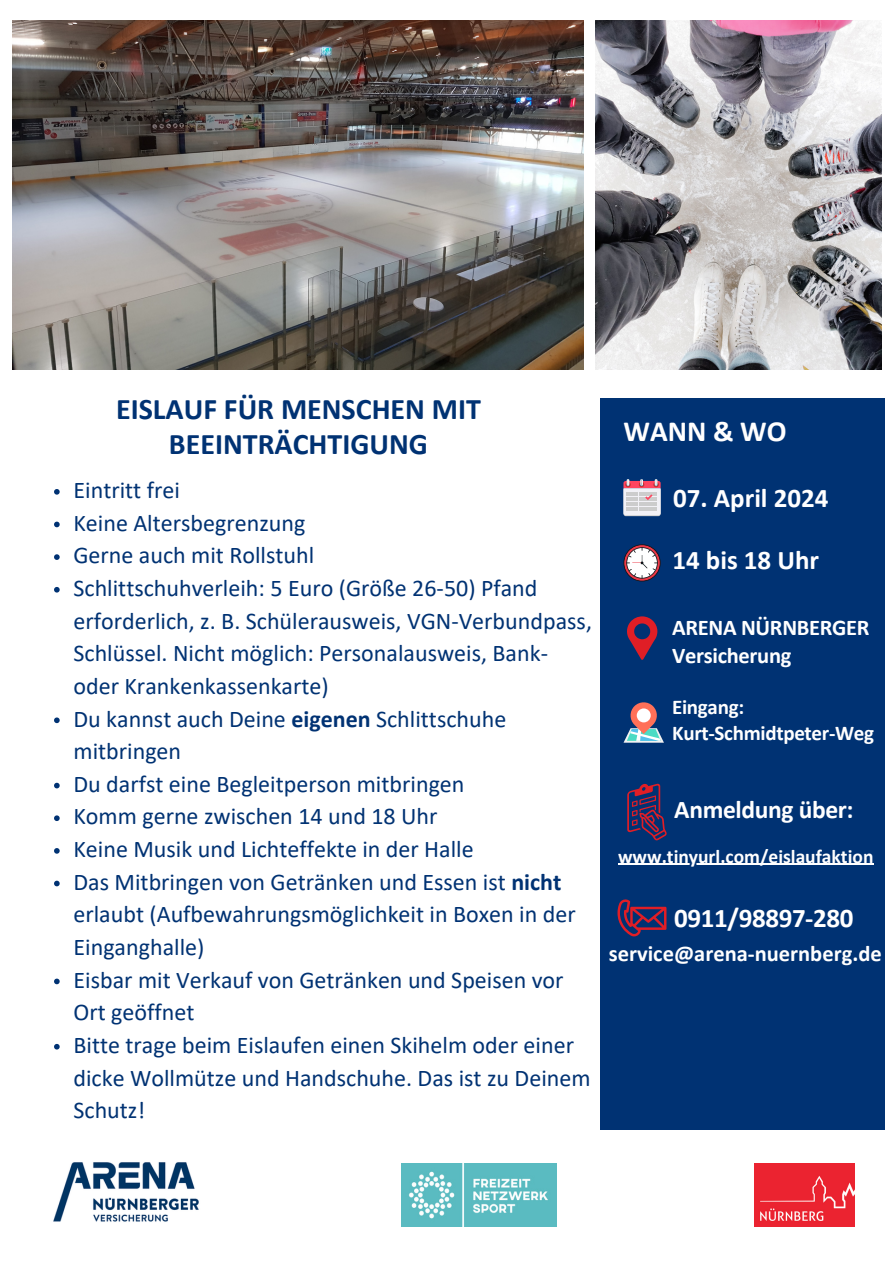
<style>
.page{position:relative;width:894px;height:1264px;background:#fff}
.page>*{position:absolute;margin:0;border:0;box-sizing:border-box;transform-origin:0 0}
.t1{font:700 30px/34.8px "Calibri";color:#003273;text-align:center}
.t2{font:700 29.25px "Calibri";color:#fff}
.t3{font:700 27px "Calibri";color:#fff}
.t4{font:700 25.5px "Calibri";letter-spacing:-.015em;color:#fff}
.t5{font:24px/32.7px "Calibri";color:#003273}
.t6{font:700 22.5px/28.2px "Calibri";letter-spacing:-.015em;color:#fff}
.t7{font:700 21px/25.8px "Calibri";letter-spacing:-.015em;color:#fff}
.t8{font:700 19.5px "Calibri";color:#fff}
.s1{font-weight:700}
</style>
<div class="page">
<img style="left:12px;top:20px;width:571px;height:349px">
<img style="left:595px;top:20px;width:286px;height:349px">
<img style="left:53px;top:1162px;width:146px;height:60px">
<img style="left:401px;top:1163px;width:155px;height:63px">
<div style="left:600px;top:398px;width:285px;height:732px;background:#003273"></div>
<svg style="left:623px;top:479px;width:37px;height:37px"></svg>
<svg style="left:623px;top:544px;width:37px;height:37px"></svg>
<svg style="left:627px;top:616px;width:30px;height:44px"></svg>
<svg style="left:624px;top:702px;width:39px;height:40px"></svg>
<div style="left:636px;top:708px;width:14px;height:14px;background:#fff;border-radius:50%"></div>
<svg style="left:627px;top:783px;width:39px;height:57px"></svg>
<img style="left:754px;top:1163px;width:100px;height:63px">
<svg style="left:54px;top:489px;width:6px;height:5px"></svg>
<svg style="left:54px;top:521px;width:6px;height:6px"></svg>
<svg style="left:54px;top:554px;width:6px;height:6px"></svg>
<svg style="left:54px;top:587px;width:6px;height:5px"></svg>
<svg style="left:54px;top:717px;width:6px;height:6px"></svg>
<svg style="left:54px;top:782px;width:6px;height:6px"></svg>
<svg style="left:54px;top:815px;width:6px;height:6px"></svg>
<svg style="left:54px;top:848px;width:6px;height:5px"></svg>
<svg style="left:54px;top:880px;width:6px;height:6px"></svg>
<svg style="left:54px;top:978px;width:6px;height:6px"></svg>
<svg style="left:54px;top:1043px;width:6px;height:6px"></svg>
<svg style="left:617px;top:899px;width:49px;height:37px"></svg>
<hr style="left:618px;top:863px;width:255px;height:1px;background:#fff">
<p class="t1" style="left:116px;top:394px;width:366px">EISLAUF FÜR MENSCHEN MIT<br>BEEINTRÄCHTIGUNG</p>
<p class="t5" style="left:73px;top:475px;width:108px">Eintritt frei</p>
<p class="t5" style="left:73px;top:508px;width:233px">Keine Altersbegrenzung</p>
<p class="t5" style="left:73px;top:541px;width:242px">Gerne auch mit Rollstuhl</p>
<p class="t5" style="left:73px;top:573px;width:520px">Schlittschuhverleih: 5 Euro (Größe 26-50) Pfand erforderlich, z. B. Schülerausweis, VGN-Verbundpass, Schlüssel. Nicht möglich: Personalausweis, Bank&shy;oder Krankenkassenkarte)</p>
<p class="t5" style="left:73px;top:704px;width:434px">Du kannst auch Deine <span class="s1">eigenen</span> Schlittschuhe mitbringen</p>
<p class="t5" style="left:73px;top:769px;width:392px">Du darfst eine Begleitperson mitbringen</p>
<p class="t5" style="left:73px;top:802px;width:365px">Komm gerne zwischen 14 und 18 Uhr</p>
<p class="t5" style="left:73px;top:834px;width:401px">Keine Musik und Lichteffekte in der Halle</p>
<p class="t5" style="left:73px;top:867px;width:503px">Das Mitbringen von Getränken und Essen ist <span class="s1">nicht </span>erlaubt (Aufbewahrungsmöglichkeit in Boxen in der<br>Einganghalle)</p>
<h1 class="t5" style="left:73px;top:965px;width:491px">Eisbar mit Verkauf von Getränken und Speisen vor<br>Ort geöffnet</h1>
<p class="t5" style="left:73px;top:1030px;width:518px">Bitte trage beim Eislaufen einen Skihelm oder einer dicke Wollmütze und Handschuhe. Das ist zu Deinem<br>Schutz!</p>
<h2 class="t2" style="left:623px;top:419px;width:165px">WANN &amp; WO</h2>
<p class="t3" style="left:673px;top:486px;width:157px">07. April 2024</p>
<h2 class="t3" style="left:672px;top:549px;width:148px">14 bis 18 Uhr</h2>
<p class="t6" style="left:672px;top:615px;width:199px">ARENA NÜRNBERGER<br>Versicherung</p>
<h5 class="t7" style="left:672px;top:696px;width:203px">Eingang:<br>Kurt-Schmidtpeter-Weg</h5>
<p class="t4" style="left:674px;top:798px;width:181px">Anmeldung über:</p>
<h3 class="t8" style="left:618px;top:847px;width:257px">www.tinyurl.com/eislaufaktion</h3>
<p class="t3" style="left:674px;top:906px;width:181px">0911/98897-280</p>
<p class="t6" style="left:608px;top:941px;width:274px">service@arena-nuernberg.de</p>
</div>
